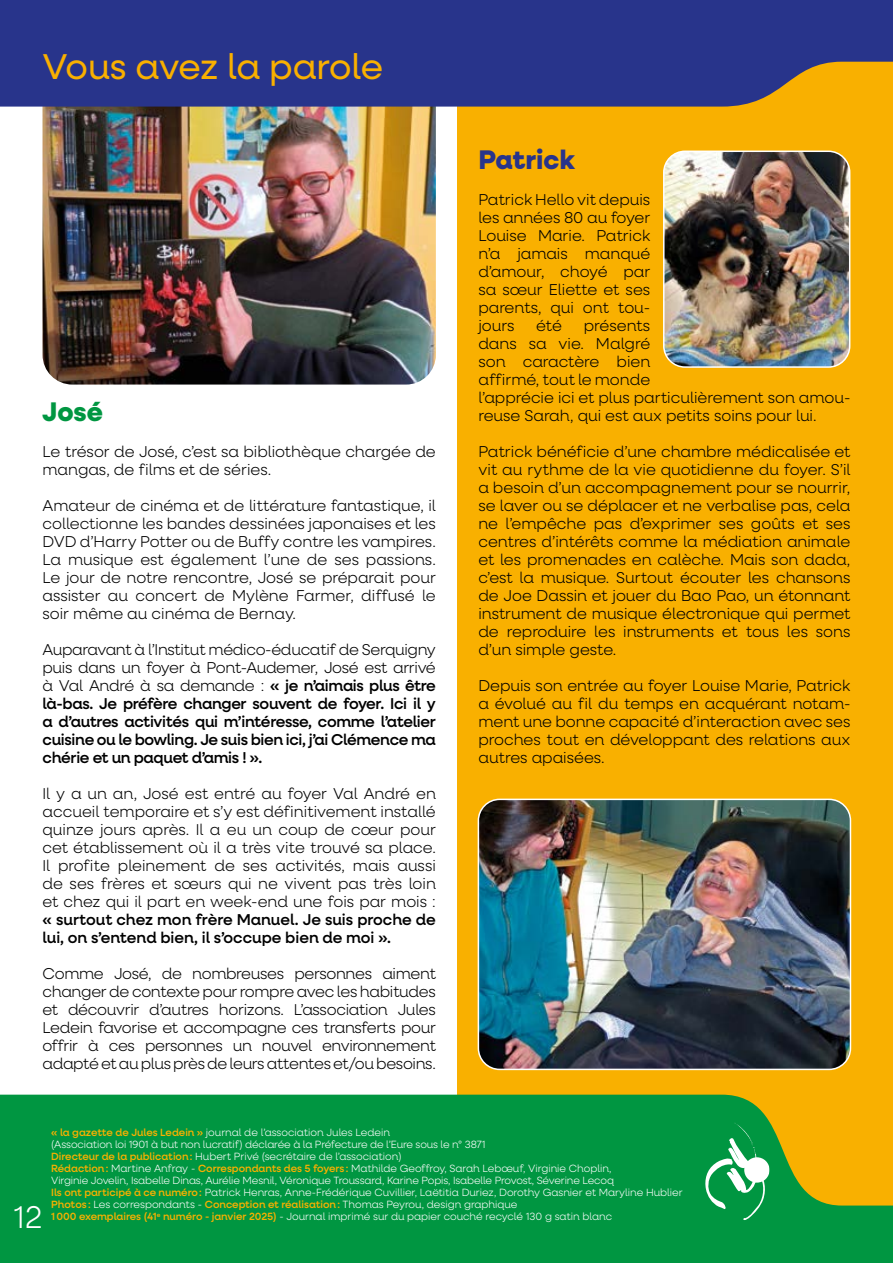
<style>
.page{position:relative;width:893px;height:1263px;background:#fff}
.page>*{position:absolute;margin:0;border:0;box-sizing:border-box;transform-origin:0 0}
.t1{font:36px "Neulis Neue";letter-spacing:-.005em;color:#f9b000}
.t2{font:300 31.5px "Neulis Neue";color:#fff}
.t3{font:800 27px "Neulis Neue";color:#28348b}
.t4{font:800 27px "Neulis Neue";color:#009641}
.t5{font:300 15.75px/18px "Neulis Neue";color:#000;text-align:justify}
.t6{font:500 15.75px/18px "Neulis Neue";color:#000;text-align:justify}
.t7{font:300 10.5px/12.1px "Neulis Neue";color:#fff}
.s1{font-weight:300}
.s2{font-weight:500;color:#f9b000}
</style>
<div class="page">
<img style="left:43px;top:107px;width:393px;height:278px">
<div style="left:457px;top:53px;width:436px;height:1167px;background:#f9b000"></div>
<img style="left:478px;top:799px;width:372px;height:270px">
<div style="left:478px;top:799px;width:373px;height:271px;border:2px solid #fff;border-radius:21px"></div>
<img style="left:665px;top:151px;width:185px;height:214px">
<div style="left:663px;top:151px;width:187px;height:217px;border:2px solid #fff;border-radius:21px"></div>
<svg style="left:0;top:1095px;width:893px;height:168px;background:#15983b"></svg>
<div style="left:0;top:0;width:893px;height:107px;background:#28348b"></div>
<div style="left:744px;top:1157px;width:25px;height:25px;background:#fff;border-radius:50%"></div>
<svg style="left:704px;top:1123px;width:62px;height:97px;background:#3aad6c"></svg>
<h1 class="t1" style="left:43px;top:41px;width:342px">Vous avez la parole</h1>
<h3 class="t4" style="left:43px;top:392px;width:62px">José</h3>
<p class="t5" style="left:43px;top:441px;width:395px">Le trésor de José, c’est sa bibliothèque chargée de mangas, de films et de séries.</p>
<p class="t5" style="left:43px;top:495px;width:395px">Amateur de cinéma et de littérature fantastique, il collectionne les bandes dessinées japonaises et les DVD d’Harry Potter ou de Buffy contre les vampires.<br>La musique est également l’une de ses passions.<br>Le jour de notre rencontre, José se préparait pour assister au concert de Mylène Farmer, diffusé le soir même au cinéma de Bernay.</p>
<p class="t6" style="left:43px;top:639px;width:395px"><span class="s1">Auparavant à l’Institut médico-éducatif de Serquigny puis dans un foyer à Pont-Audemer, José est arrivé à Val André à sa demande :</span> « je n’aimais plus être là-bas. Je préfère changer souvent de foyer. Ici il y a d’autres activités qui m’intéresse, comme l’atelier cuisine ou le bowling. Je suis bien ici, j’ai Clémence ma chérie et un paquet d’amis ! ».</p>
<p class="t5" style="left:43px;top:783px;width:395px">Il y a un an, José est entré au foyer Val André en accueil temporaire et s’y est définitivement installé quinze jours après. Il a eu un coup de cœur pour cet établissement où il a très vite trouvé sa place.<br>Il profite pleinement de ses activités, mais aussi de ses frères et sœurs qui ne vivent pas très loin et chez qui il part en week-end une fois par mois :</p>
<p class="t6" style="left:43px;top:910px;width:395px">« surtout chez mon frère Manuel. Je suis proche de lui, on s’entend bien, il s’occupe bien de moi ».</p>
<p class="t5" style="left:43px;top:963px;width:395px">Comme José, de nombreuses personnes aiment changer de contexte pour rompre avec les habitudes et découvrir d’autres horizons. L’association Jules Ledein favorise et accompagne ces transferts pour offrir à ces personnes un nouvel environnement adapté et au plus près de leurs attentes et/ou besoins.</p>
<h3 class="t3" style="left:478px;top:140px;width:98px">Patrick</h3>
<p class="t5" style="left:478px;top:189px;width:173px">Patrick Hello vit depuis les années 80 au foyer Louise Marie. Patrick n’a jamais manqué d’amour, choyé par sa sœur Eliette et ses parents, qui ont tou&shy;jours</p>
<p class="t5" style="left:478px;top:315px;width:374px;text-align:left;text-indent:105px">présents<br>dans sa vie. Malgré<br>son caractère bien<br>affirmé, tout le monde<br>l’apprécie ici et plus particulièrement son amou&shy;reuse Sarah, qui est aux petits soins pour lui.</p>
<p class="t5" style="left:478px;top:441px;width:374px">Patrick bénéficie d’une chambre médicalisée et vit au rythme de la vie quotidienne du foyer. S’il a besoin d’un accompagnement pour se nourrir, se laver ou se déplacer et ne verbalise pas, cela ne l’empêche pas d’exprimer ses goûts et ses centres d’intérêts comme la médiation animale et les promenades en calèche. Mais son dada, c’est la musique. Surtout écouter les chansons de Joe Dassin et jouer du Bao Pao, un étonnant instrument de musique électronique qui permet de reproduire les instruments et tous les sons d’un simple geste.</p>
<p class="t5" style="left:478px;top:675px;width:374px">Depuis son entrée au foyer Louise Marie, Patrick a évolué au fil du temps en acquérant notam&shy;ment une bonne capacité d’interaction avec ses proches tout en développant des relations aux autres apaisées.</p>
<p class="t5" style="left:536px;top:315px;width:27px">été</p>
<h2 class="t2" style="left:13px;top:1196px;width:31px">12</h2>
<p class="t7" style="left:51px;top:1126px;width:633px"><span class="s2">« la gazette de Jules Ledein »</span> journal de l’association Jules Ledein<br>(Association loi 1901 à but non lucratif) déclarée à la Préfecture de l’Eure sous le n° 3871<br><span class="s2">Directeur de la publication:</span> Hubert Privé (secrétaire de l’association)<br><span class="s2">Rédaction:</span> Martine Anfray - <span class="s2">Correspondants des 5 foyers :</span> Mathilde Geoffroy, Sarah Lebœuf, Virginie Choplin,<br>Virginie Jovelin, Isabelle Dinas, Aurélie Mesnil, Véronique Troussard, Karine Popis, Isabelle Provost, Séverine Lecoq<br><span class="s2">Ils ont participé à ce numéro:</span> Patrick Henras, Anne-Frédérique Cuvillier, Laëtitia Duriez, Dorothy Gasnier et Maryline Hublier <span class="s2">Photos :</span> Les correspondants - <span class="s2">Conception et réalisation:</span> Thomas Peyrou, design graphique<br><span class="s2">1000 exemplaires (41</span><sup>e</sup> <span class="s2">numéro - janvier 2025)</span> - Journal imprimé sur du papier couché recyclé 130 g satin blanc</p>
</div>
